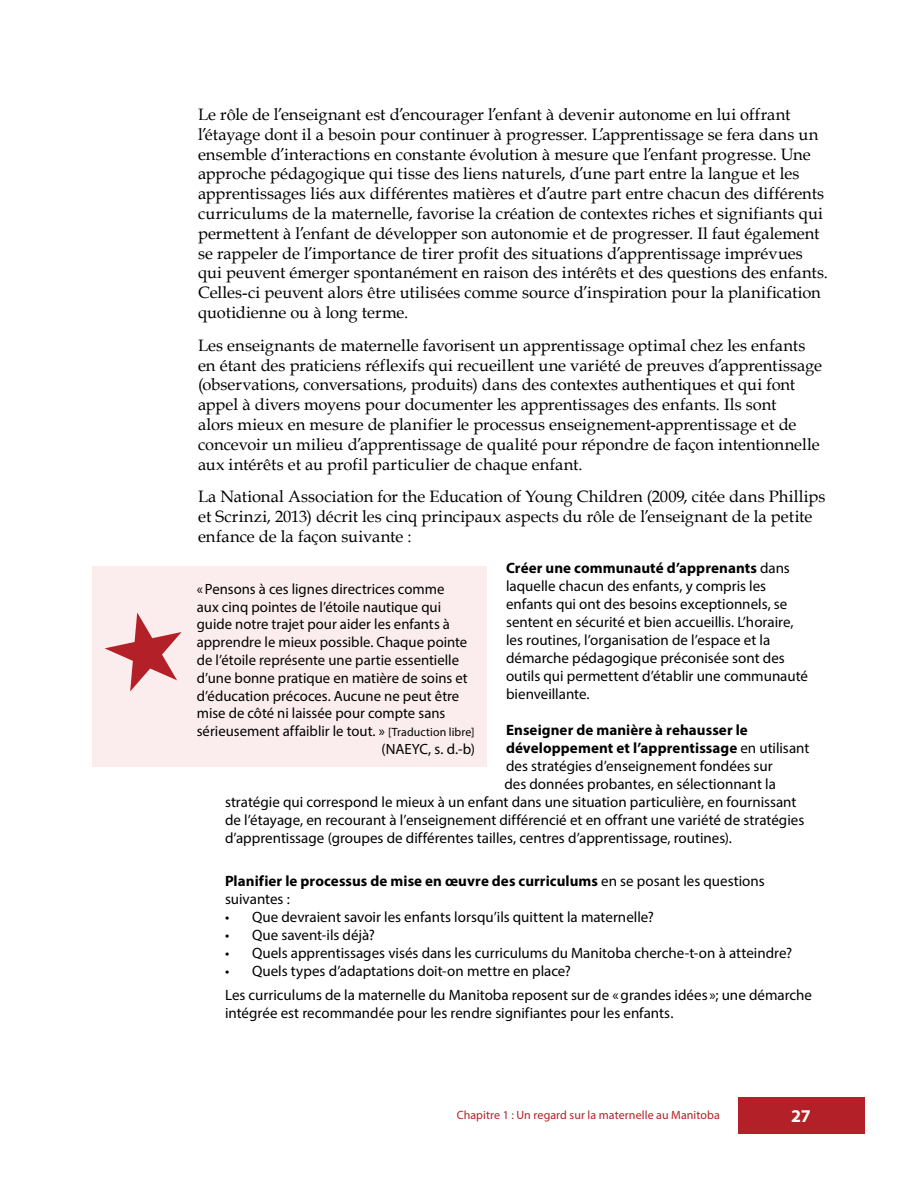
<style>
.page{position:relative;width:918px;height:1188px;background:#fff}
.page>*{position:absolute;margin:0;border:0;box-sizing:border-box;transform-origin:0 0}
.t1{font:700 18px "Myriad Pro";color:#fff}
.Paragraph___12{font:16.5px/19.8px "Book Antiqua";color:#000}
.t2{font:15px/18px "Myriad Pro";color:#000}
.t3{font:700 15px/18px "Myriad Pro";letter-spacing:.005em;color:#000}
.Note_Fig_Paragraph-0{font:14.85px/17.9px "Myriad Pro";color:#000}
.t4{font:12px "Myriad Pro";letter-spacing:.005em;color:#b32027}
.s1{font-weight:700}
.s2{font-weight:400}
.s3{font-size:12px}
</style>
<div class="page">
<div style="left:738px;top:1097px;width:126px;height:37px;background:#b32027"></div>
<div style="left:92px;top:566px;width:395px;height:200px;background:#fbeded"></div>
<p class="Paragraph___12" style="left:198px;top:104px;width:632px">Le rôle de l’enseignant est d’encourager l’enfant à devenir autonome en lui offrant l’étayage dont il a besoin pour continuer à progresser. L’apprentissage se fera dans un ensemble d’interactions en constante évolution à mesure que l’enfant progresse. Une approche pédagogique qui tisse des liens naturels, d’une part entre la langue et les apprentissages liés aux différentes matières et d’autre part entre chacun des différents curriculums de la maternelle, favorise la création de contextes riches et signifiants qui permettent à l’enfant de développer son autonomie et de progresser. Il faut également se rappeler de l’importance de tirer profit des situations d’apprentissage imprévues qui peuvent émerger spontanément en raison des intérêts et des questions des enfants.<br>Celles-ci peuvent alors être utilisées comme source d’inspiration pour la planification quotidienne ou à long terme.</p>
<p class="Paragraph___12" style="left:198px;top:335px;width:626px">Les enseignants de maternelle favorisent un apprentissage optimal chez les enfants en étant des praticiens réflexifs qui recueillent une variété de preuves d’apprentissage (observations, conversations, produits) dans des contextes authentiques et qui font appel à divers moyens pour documenter les apprentissages des enfants. Ils sont<br>alors mieux en mesure de planifier le processus enseignement-apprentissage et de concevoir un milieu d’apprentissage de qualité pour répondre de façon intentionnelle aux intérêts et au profil particulier de chaque enfant.</p>
<p class="Paragraph___12" style="left:198px;top:486px;width:629px">La National Association for the Education of Young Children (2009, citée dans Phillips et Scrinzi, 2013) décrit les cinq principaux aspects du rôle de l’enseignant de la petite enfance de la façon suivante :</p>
<p class="t2" style="left:506px;top:559px;width:304px"><span class="s1">Créer une communauté d’apprenants</span> dans laquelle chacun des enfants, y compris les enfants qui ont des besoins exceptionnels, se sentent en sécurité et bien accueillis. L’horaire, les routines, l’organisation de l’espace et la démarche pédagogique préconisée sont des outils qui permettent d’établir une communauté bienveillante.</p>
<p class="t3" style="left:506px;top:720px;width:243px">Enseigner de manière à rehausser le</p>
<p class="t3" style="left:506px;top:738px;width:305px">développement et l’apprentissage <span class="s2">en utilisant</span></p>
<p class="t2" style="left:506px;top:757px;width:268px">des stratégies d’enseignement fondées sur</p>
<p class="t2" style="left:504px;top:775px;width:273px">des données probantes, en sélectionnant la</p>
<p class="t2" style="left:225px;top:793px;width:573px">stratégie qui correspond le mieux à un enfant dans une situation particulière, en fournissant</p>
<p class="t2" style="left:225px;top:811px;width:581px">de l’étayage, en recourant à l’enseignement différencié et en offrant une variété de stratégies</p>
<p class="t2" style="left:225px;top:829px;width:508px">d’apprentissage (groupes de différentes tailles, centres d’apprentissage, routines).</p>
<p class="t3" style="left:225px;top:871px;width:541px">Planifier le processus de mise en œuvre des curriculums <span class="s2">en se posant les questions suivantes :</span></p>
<p class="t2" style="left:225px;top:907px;width:431px">• Que devraient savoir les enfants lorsqu’ils quittent la maternelle?</p>
<p class="t2" style="left:225px;top:925px;width:151px">• Que savent-ils déjà?</p>
<p class="t2" style="left:225px;top:943px;width:569px">• Quels apprentissages visés dans les curriculums du Manitoba cherche-t-on à atteindre?</p>
<p class="t2" style="left:225px;top:961px;width:348px">• Quels types d’adaptations doit-on mettre en place?</p>
<p class="t2" style="left:225px;top:986px;width:589px">Les curriculums de la maternelle du Manitoba reposent sur de «grandes idées »; une démarche intégrée est recommandée pour les rendre signifiantes pour les enfants.</p>
<p class="Note_Fig_Paragraph-0" style="left:197px;top:580px;width:279px">«Pensons à ces lignes directrices comme<br>aux cinq pointes de l’étoile nautique qui guide notre trajet pour aider les enfants à apprendre le mieux possible. Chaque pointe de l’étoile représente une partie essentielle d’une bonne pratique en matière de soins et d’éducation précoces. Aucune ne peut être mise de côté ni laissée pour compte sans sérieusement affaiblir le tout. » <span class="s3">[Traduction libre]</span></p>
<p class="Note_Fig_Paragraph-0" style="left:382px;top:740px;width:95px">(NAEYC, s. d.-b)</p>
<p class="t4" style="left:457px;top:1108px;width:265px">Chapitre 1 : Un regard sur la maternelle au Manitoba</p>
<p class="t1" style="left:791px;top:1104px;width:21px">27</p>
</div>
